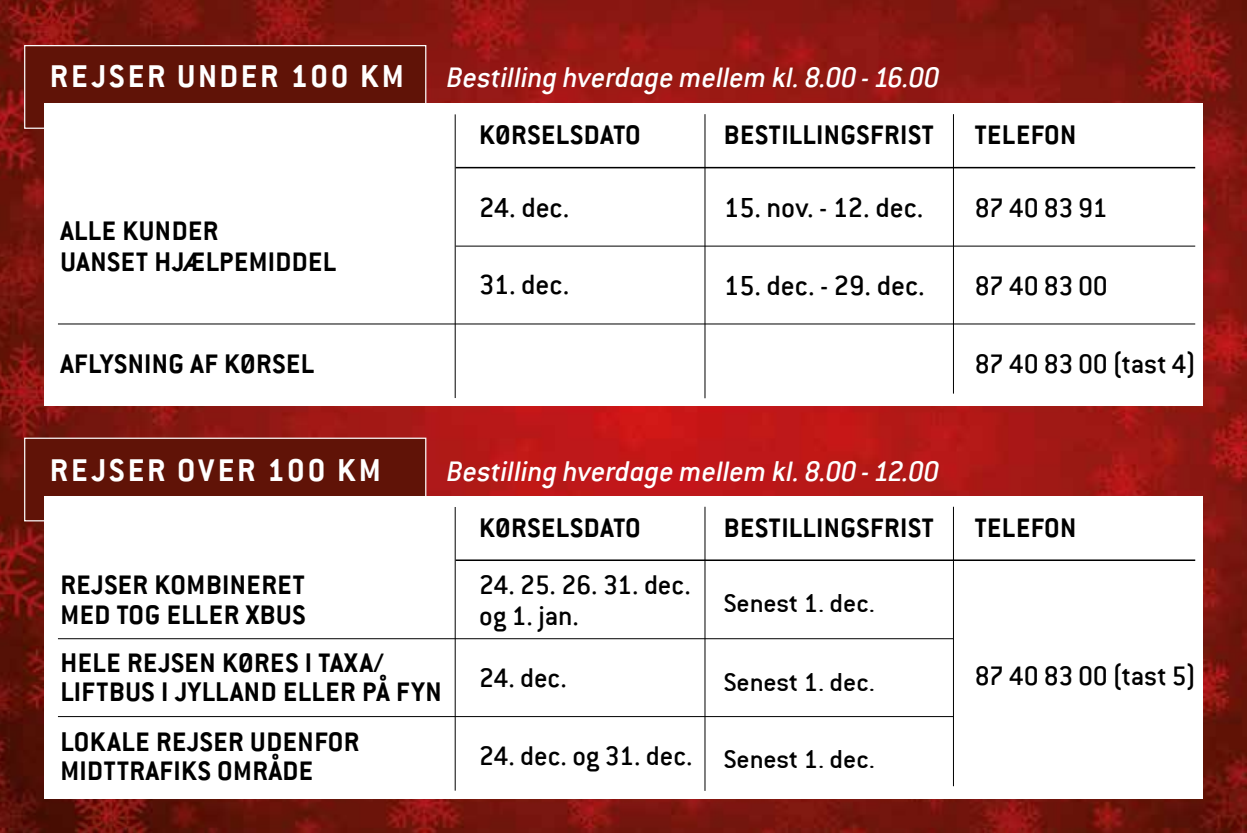
<style>
.page{position:relative;width:1247px;height:833px;background:#fff}
.page>*{position:absolute;margin:0;border:0;box-sizing:border-box;transform-origin:0 0}
.t1{font:700 34.88px "Conduit ITC";letter-spacing:.09em;color:#fff}
.t2{font:italic 500 31.28px "Conduit ITC";color:#fff}
.t3{font:500 30.38px "Conduit ITC";letter-spacing:-.005em;color:#000}
.t4{font:700 29.47px/29.5px "Conduit ITC";letter-spacing:.02em;color:#000}
.t5{font:500 29.47px/31.3px "Conduit ITC";letter-spacing:-.01em;color:#000}
.t6{font:28.8px "Conduit ITC";color:#000}
.s1{font-weight:700;font-style:normal;font-size:34.88px}
</style>
<div class="page">
<img style="left:0;top:0;width:1246px;height:832px">
<div style="left:24px;top:437px;width:402px;height:84px;background:#601307;border:1px solid #fff"></div>
<div style="left:44px;top:496px;width:1159px;height:302px;background:#fff"></div>
<hr style="left:455px;top:507px;width:1px;height:283px;background:#000">
<hr style="left:704px;top:506px;width:1px;height:284px;background:#000">
<hr style="left:953px;top:506px;width:1px;height:280px;background:#000">
<hr style="left:58px;top:638px;width:895px;height:1px;background:#000">
<hr style="left:58px;top:716px;width:895px;height:1px;background:#000">
<hr style="left:455px;top:559px;width:740px;height:2px;background:#000">
<div style="left:24px;top:45px;width:402px;height:84px;background:#601307;border:1px solid #fff"></div>
<div style="left:44px;top:103px;width:1159px;height:302px;background:#fff"></div>
<hr style="left:455px;top:114px;width:1px;height:284px;background:#000">
<hr style="left:704px;top:114px;width:1px;height:284px;background:#000">
<hr style="left:953px;top:114px;width:1px;height:279px;background:#000">
<hr style="left:455px;top:246px;width:740px;height:1px;background:#000">
<hr style="left:58px;top:323px;width:1137px;height:1px;background:#000">
<hr style="left:455px;top:167px;width:740px;height:1px;background:#000">
<p class="t2" style="left:50px;top:60px;width:891px"><span class="s1">REJSER UNDER 100 KM</span> Bestilling hverdage mellem kl. 8.00 - 16.00</p>
<p class="t4" style="left:479px;top:120px;width:163px">KØRSELSDATO</p>
<p class="t4" style="left:724px;top:120px;width:211px">BESTILLINGSFRIST</p>
<p class="t4" style="left:974px;top:120px;width:103px">TELEFON</p>
<p class="t4" style="left:60px;top:214px;width:277px;line-height:31.3px">ALLE KUNDER<br>UANSET HJÆLPEMIDDEL</p>
<p class="t4" style="left:60px;top:348px;width:255px">AFLYSNING AF KØRSEL</p>
<p class="t1" style="left:50px;top:450px;width:332px">REJSER OVER 100 KM</p>
<p class="t3" style="left:479px;top:190px;width:92px">24. dec.</p>
<p class="t3" style="left:724px;top:190px;width:201px">15. nov. - 12. dec.</p>
<p class="t3" style="left:479px;top:268px;width:92px">31. dec.</p>
<p class="t3" style="left:724px;top:268px;width:202px">15. dec. - 29. dec.</p>
<p class="t2" style="left:447px;top:453px;width:494px">Bestilling hverdage mellem kl. 8.00 - 12.00</p>
<p class="t5" style="left:974px;top:192px;width:134px">87 40 83 91</p>
<p class="t5" style="left:974px;top:270px;width:135px">87 40 83 00</p>
<p class="t5" style="left:974px;top:347px;width:222px">87 40 83 00 (tast 4)</p>
<p class="t4" style="left:479px;top:512px;width:163px">KØRSELSDATO</p>
<p class="t4" style="left:724px;top:512px;width:211px">BESTILLINGSFRIST</p>
<p class="t4" style="left:974px;top:512px;width:103px">TELEFON</p>
<p class="t4" style="left:60px;top:569px;width:246px">REJSER KOMBINERET<br>MED TOG ELLER XBUS</p>
<p class="t4" style="left:60px;top:647px;width:383px">HELE REJSEN KØRES I TAXA/<br>LIFTBUS I JYLLAND ELLER PÅ FYN</p>
<p class="t4" style="left:60px;top:726px;width:300px">LOKALE REJSER UDENFOR<br>MIDTTRAFIKS OMRÅDE</p>
<p class="t5" style="left:479px;top:568px;width:213px">24. 25. 26. 31. dec. og 1. jan.</p>
<p class="t5" style="left:479px;top:661px;width:89px">24. dec.</p>
<p class="t5" style="left:479px;top:740px;width:215px">24. dec. og 31. dec.</p>
<p class="t6" style="left:724px;top:587px;width:153px">Senest 1. dec.</p>
<p class="t6" style="left:724px;top:665px;width:153px">Senest 1. dec.</p>
<p class="t6" style="left:724px;top:743px;width:153px">Senest 1. dec.</p>
<p class="t5" style="left:974px;top:659px;width:223px">87 40 83 00 (tast 5)</p>
</div>
